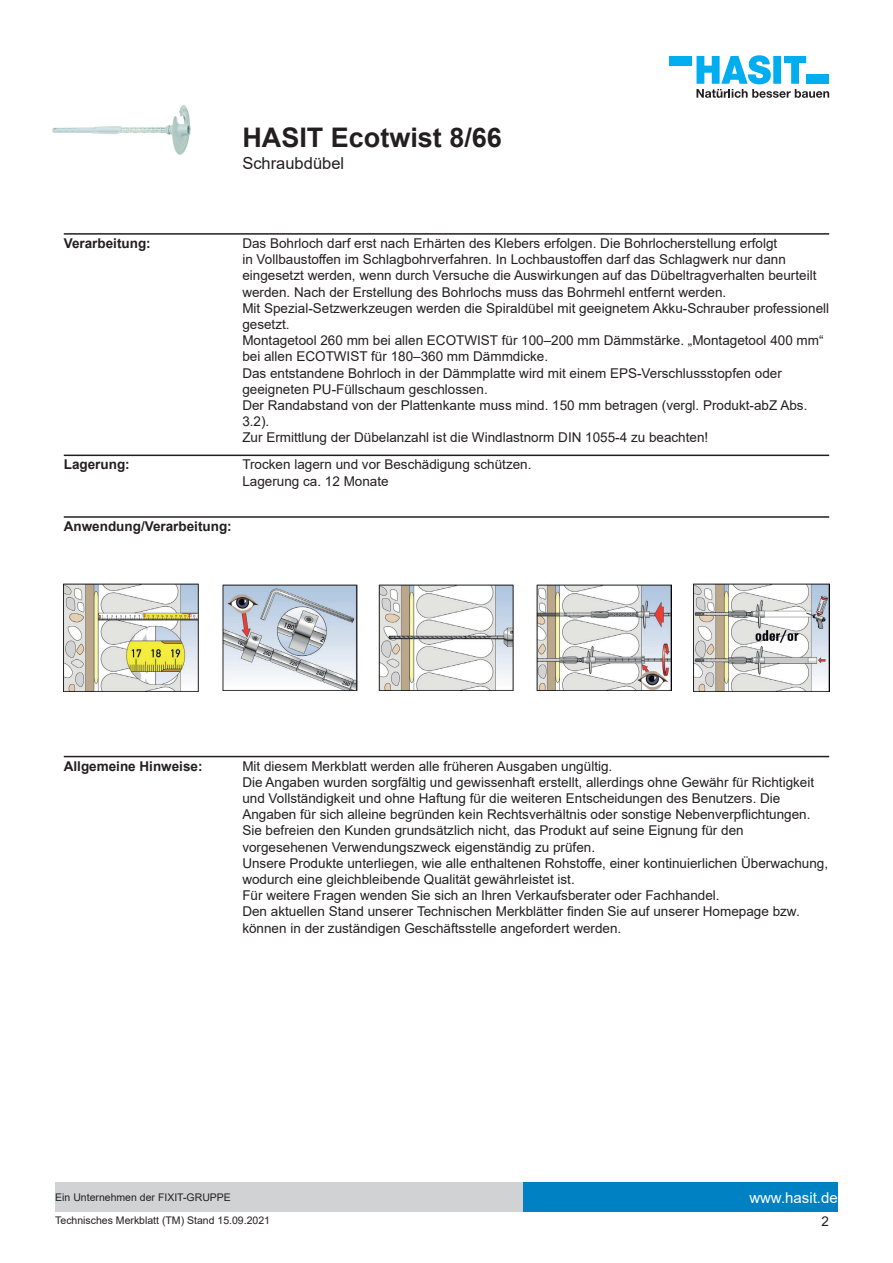
<style>
.page{position:relative;width:893px;height:1263px;background:#fff}
.page>*{position:absolute;margin:0;border:0;box-sizing:border-box;transform-origin:0 0}
.t1{font:700 27px "Arial";color:#231f20}
.t2{font:16.5px "Arial";color:#231f20}
.t3{font:15px "Arial";color:#fff}
.t4{font:13.5px/16.2px "Arial";color:#231f20}
.t5{font:700 13.5px "Arial";color:#231f20}
.t6{font:10.5px "Arial";color:#231f20}
</style>
<div class="page">
<img style="left:52px;top:104px;width:139px;height:51px">
<div style="left:669px;top:56px;width:23px;height:10px;background:#00aeef"></div>
<svg style="left:696px;top:55px;width:133px;height:43px"></svg>
<div style="left:523px;top:1182px;width:315px;height:30px;background:#0081c3"></div>
<div style="left:55px;top:1182px;width:468px;height:30px;background:#d1d2d4"></div>
<hr style="left:64px;top:233px;width:765px;height:2px;background:#231f20">
<hr style="left:64px;top:455px;width:765px;height:1px;background:#231f20">
<hr style="left:64px;top:516px;width:765px;height:2px;background:#231f20">
<img style="left:64px;top:584px;width:135px;height:107px">
<img style="left:222px;top:584px;width:135px;height:107px">
<img style="left:378px;top:584px;width:136px;height:107px">
<img style="left:536px;top:584px;width:136px;height:107px">
<img style="left:693px;top:583px;width:136px;height:109px">
<hr style="left:64px;top:756px;width:765px;height:1px;background:#231f20">
<h1 class="t1" style="left:242px;top:119px;width:261px">HASIT Ecotwist 8/66</h1>
<p class="t2" style="left:242px;top:152px;width:103px">Schraubdübel</p>
<p class="t5" style="left:64px;top:234px;width:89px">Verarbeitung:</p>
<p class="t4" style="left:242px;top:235px;width:588px">Das Bohrloch darf erst nach Erhärten des Klebers erfolgen. Die Bohrlocherstellung erfolgt<br>in Vollbaustoffen im Schlagbohrverfahren. In Lochbaustoffen darf das Schlagwerk nur dann eingesetzt werden, wenn durch Versuche die Auswirkungen auf das Dübeltragverhalten beurteilt werden. Nach der Erstellung des Bohrlochs muss das Bohrmehl entfernt werden.<br>Mit Spezial-Setzwerkzeugen werden die Spiraldübel mit geeignetem Akku-Schrauber professionell gesetzt.<br>Montagetool 260 mm bei allen ECOTWIST für 100–200 mm Dämmstärke. „Montagetool 400 mm“ bei allen ECOTWIST für 180–360 mm Dämmdicke.<br>Das entstandene Bohrloch in der Dämmplatte wird mit einem EPS-Verschlussstopfen oder geeigneten PU-Füllschaum geschlossen.<br>Der Randabstand von der Plattenkante muss mind. 150 mm betragen (vergl. Produkt-abZ Abs.<br>3.2).<br>Zur Ermittlung der Dübelanzahl ist die Windlastnorm DIN 1055-4 zu beachten!</p>
<p class="t5" style="left:64px;top:455px;width:68px">Lagerung:</p>
<p class="t4" style="left:242px;top:456px;width:291px">Trocken lagern und vor Beschädigung schützen.<br>Lagerung ca. 12 Monate</p>
<p class="t5" style="left:64px;top:517px;width:170px">Anwendung/Verarbeitung:</p>
<p class="t5" style="left:64px;top:756px;width:140px">Allgemeine Hinweise:</p>
<p class="t4" style="left:242px;top:758px;width:587px">Mit diesem Merkblatt werden alle früheren Ausgaben ungültig.<br>Die Angaben wurden sorgfältig und gewissenhaft erstellt, allerdings ohne Gewähr für Richtigkeit und Vollständigkeit und ohne Haftung für die weiteren Entscheidungen des Benutzers. Die Angaben für sich alleine begründen kein Rechtsverhältnis oder sonstige Nebenverpflichtungen.<br>Sie befreien den Kunden grundsätzlich nicht, das Produkt auf seine Eignung für den vorgesehenen Verwendungszweck eigenständig zu prüfen.<br>Unsere Produkte unterliegen, wie alle enthaltenen Rohstoffe, einer kontinuierlichen Überwachung, wodurch eine gleichbleibende Qualität gewährleistet ist.<br>Für weitere Fragen wenden Sie sich an Ihren Verkaufsberater oder Fachhandel.<br>Den aktuellen Stand unserer Technischen Merkblätter finden Sie auf unserer Homepage bzw. können in der zuständigen Geschäftsstelle angefordert werden.</p>
<p class="t6" style="left:55px;top:1190px;width:177px">Ein Unternehmen der FIXIT-GRUPPE</p>
<p class="t3" style="left:749px;top:1187px;width:90px">www.hasit.de</p>
<p class="t6" style="left:55px;top:1213px;width:216px">Technisches Merkblatt (TM) Stand 15.09.2021</p>
<p class="t4" style="left:821px;top:1213px;width:9px">2</p>
</div>
